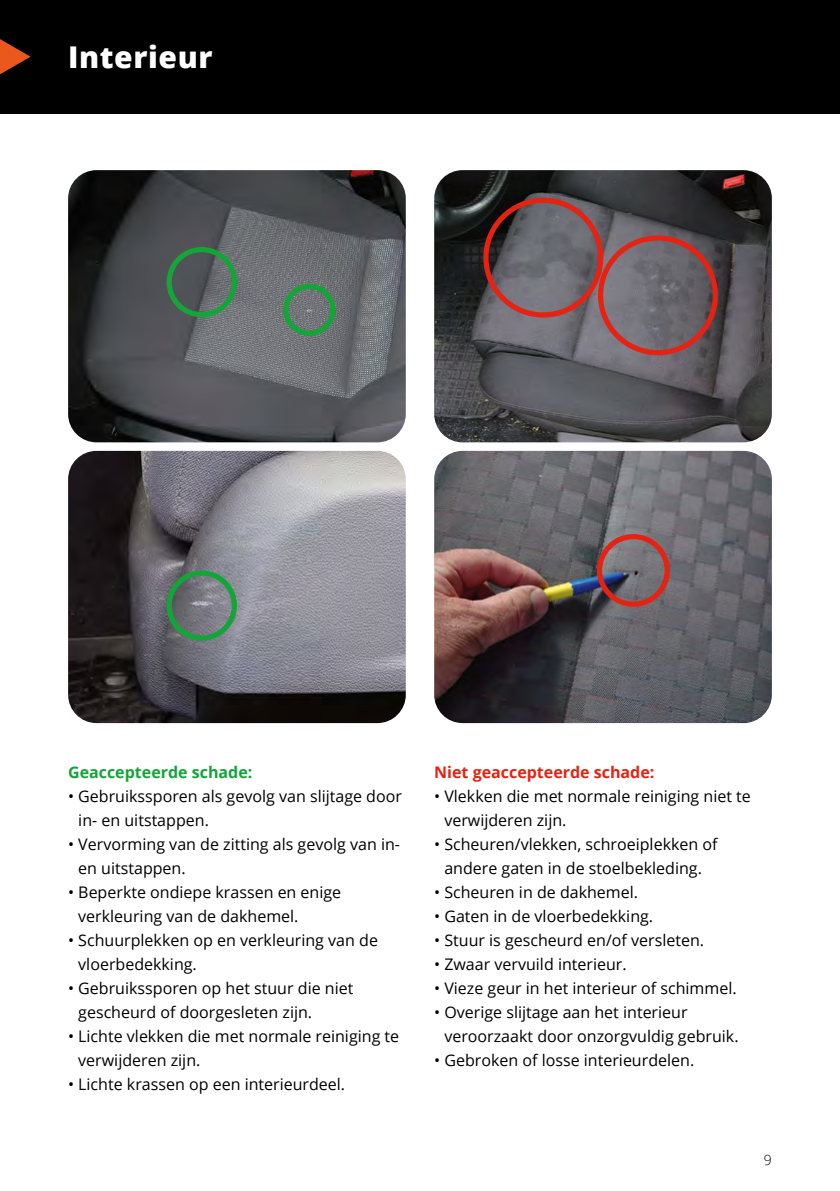
<style>
.page{position:relative;width:840px;height:1191px;background:#fff}
.page>*{position:absolute;margin:0;border:0;box-sizing:border-box;transform-origin:0 0}
.t1{font:800 30px "Open Sans";letter-spacing:.02em;color:#fff}
.t2{font:16px/24px "Open Sans";color:#000}
.t3{font:700 16px "Open Sans";color:#e42313}
.t4{font:700 16px "Open Sans";color:#13a538}
.t5{font:300 14px "Open Sans";color:#000}
</style>
<div class="page">
<div style="left:0;top:0;width:839px;height:113px;background:#000"></div>
<svg style="left:0;top:39px;width:31px;height:36px"></svg>
<img style="left:68px;top:170px;width:337px;height:272px">
<img style="left:68px;top:451px;width:337px;height:272px">
<img style="left:434px;top:170px;width:337px;height:272px">
<img style="left:434px;top:451px;width:337px;height:272px">
<div style="left:166px;top:247px;width:71px;height:70px;border:5px solid #13a538;border-radius:50%"></div>
<div style="left:166px;top:570px;width:71px;height:70px;border:5px solid #13a538;border-radius:50%"></div>
<div style="left:283px;top:284px;width:52px;height:52px;border:5px solid #13a538;border-radius:50%"></div>
<div style="left:483px;top:198px;width:120px;height:119px;border:5px solid #e42313;border-radius:50%"></div>
<div style="left:596px;top:534px;width:73px;height:73px;border:5px solid #e42313;border-radius:50%"></div>
<div style="left:597px;top:235px;width:120px;height:120px;border:5px solid #e42313;border-radius:50%"></div>
<h1 class="t1" style="left:68px;top:34px;width:146px">Interieur</h1>
<p class="t4" style="left:68px;top:760px;width:186px">Geaccepteerde schade:</p>
<p class="t2" style="left:78px;top:783px;width:325px;text-indent:-10px">• Gebruikssporen als gevolg van slijtage door in- en uitstappen.</p>
<p class="t2" style="left:78px;top:831px;width:323px;text-indent:-10px">• Vervorming van de zitting als gevolg van in&shy;en uitstappen.</p>
<p class="t2" style="left:78px;top:879px;width:264px;text-indent:-10px">• Beperkte ondiepe krassen en enige verkleuring van de dakhemel.</p>
<p class="t2" style="left:78px;top:927px;width:301px;text-indent:-10px">• Schuurplekken op en verkleuring van de vloerbedekking.</p>
<p class="t2" style="left:78px;top:975px;width:276px;text-indent:-10px">• Gebruikssporen op het stuur die niet gescheurd of doorgesleten zijn.</p>
<p class="t2" style="left:78px;top:1023px;width:322px;text-indent:-10px">• Lichte vlekken die met normale reiniging te verwijderen zijn.</p>
<p class="t2" style="left:68px;top:1071px;width:278px">• Lichte krassen op een interieurdeel.</p>
<p class="t3" style="left:434px;top:760px;width:221px">Niet geaccepteerde schade:</p>
<p class="t2" style="left:444px;top:783px;width:308px;text-indent:-10px">• Vlekken die met normale reiniging niet te verwijderen zijn.</p>
<p class="t2" style="left:434px;top:831px;width:285px;text-align:center">• Scheuren/vlekken, schroeiplekken of andere gaten in de stoelbekleding.</p>
<p class="t2" style="left:434px;top:879px;width:205px">• Scheuren in de dakhemel.</p>
<p class="t2" style="left:434px;top:903px;width:220px">• Gaten in de vloerbedekking.</p>
<p class="t2" style="left:434px;top:927px;width:271px">• Stuur is gescheurd en/of versleten.</p>
<p class="t2" style="left:434px;top:951px;width:194px">• Zwaar vervuild interieur.</p>
<p class="t2" style="left:434px;top:975px;width:304px">• Vieze geur in het interieur of schimmel.</p>
<p class="t2" style="left:444px;top:999px;width:295px;text-indent:-10px">• Overige slijtage aan het interieur veroorzaakt door onzorgvuldig gebruik.</p>
<p class="t2" style="left:434px;top:1047px;width:261px">• Gebroken of losse interieurdelen.</p>
<p class="t5" style="left:763px;top:1150px;width:9px">9</p>
</div>
